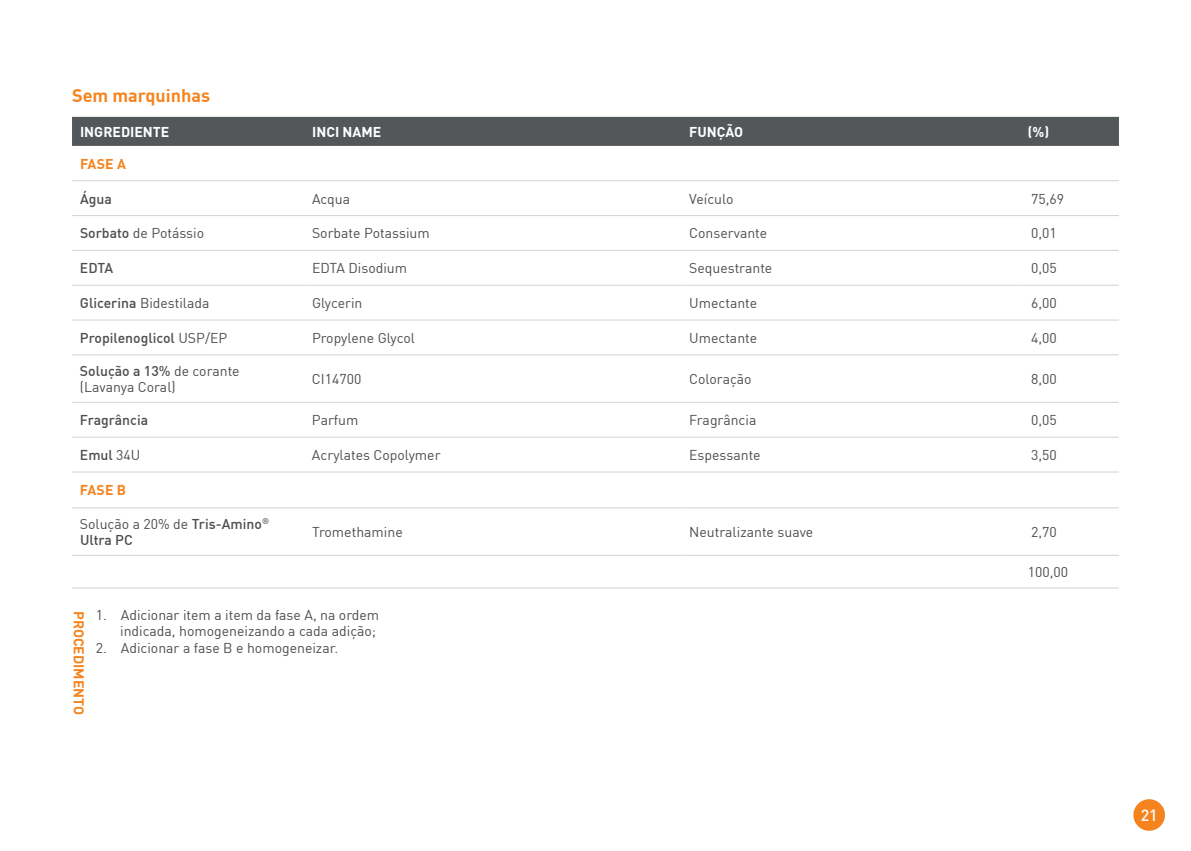
<style>
.page{position:relative;width:1191px;height:851px;background:#fff}
.page>*{position:absolute;margin:0;border:0;box-sizing:border-box;transform-origin:0 0}
.t1{font:700 18px "DIN Pro";color:#f5841f}
.t2{font:500 16px "DIN Pro";color:#fff}
.t3{font:14px/16.8px "DIN Pro";color:#4d4d4f}
.t4{font:500 14px/16.8px "DIN Pro";color:#4d4d4f}
.t5{font:700 14px "DIN Pro";color:#fff}
.t6{font:700 14px "DIN Pro";color:#f5841f}
.s1{font-weight:500}
.s2{font-weight:400}
</style>
<div class="page">
<div style="left:1133px;top:799px;width:32px;height:31px;background:#f5841f;border-radius:50%"></div>
<svg style="left:72px;top:116px;width:1047px;height:440px"></svg>
<div style="left:72px;top:117px;width:1047px;height:29px;background:#53575a"></div>
<hr style="left:303px;top:181px;width:2px;height:34px;background:#fff">
<hr style="left:303px;top:216px;width:2px;height:34px;background:#fff">
<hr style="left:303px;top:251px;width:2px;height:34px;background:#fff">
<hr style="left:303px;top:286px;width:2px;height:33px;background:#fff">
<hr style="left:303px;top:320px;width:2px;height:34px;background:#fff">
<hr style="left:303px;top:355px;width:2px;height:47px;background:#fff">
<hr style="left:303px;top:403px;width:2px;height:33px;background:#fff">
<hr style="left:303px;top:437px;width:2px;height:34px;background:#fff">
<hr style="left:303px;top:508px;width:2px;height:46px;background:#fff">
<hr style="left:680px;top:181px;width:2px;height:34px;background:#fff">
<hr style="left:680px;top:216px;width:2px;height:34px;background:#fff">
<hr style="left:680px;top:251px;width:2px;height:34px;background:#fff">
<hr style="left:680px;top:286px;width:2px;height:33px;background:#fff">
<hr style="left:680px;top:320px;width:2px;height:34px;background:#fff">
<hr style="left:680px;top:355px;width:2px;height:47px;background:#fff">
<hr style="left:680px;top:403px;width:2px;height:33px;background:#fff">
<hr style="left:680px;top:437px;width:2px;height:34px;background:#fff">
<hr style="left:680px;top:508px;width:2px;height:46px;background:#fff">
<hr style="left:1018px;top:181px;width:2px;height:34px;background:#fff">
<hr style="left:1018px;top:216px;width:2px;height:34px;background:#fff">
<hr style="left:1018px;top:251px;width:2px;height:34px;background:#fff">
<hr style="left:1018px;top:286px;width:2px;height:33px;background:#fff">
<hr style="left:1018px;top:320px;width:2px;height:34px;background:#fff">
<hr style="left:1018px;top:355px;width:2px;height:47px;background:#fff">
<hr style="left:1018px;top:403px;width:2px;height:33px;background:#fff">
<hr style="left:1018px;top:437px;width:2px;height:34px;background:#fff">
<hr style="left:1018px;top:508px;width:2px;height:46px;background:#fff">
<hr style="left:1018px;top:555px;width:2px;height:32px;background:#fff">
<hr style="left:72px;top:215px;width:232px;height:1px;background:#d1d3d4">
<hr style="left:304px;top:215px;width:377px;height:1px;background:#d1d3d4">
<hr style="left:681px;top:215px;width:338px;height:1px;background:#d1d3d4">
<hr style="left:1019px;top:215px;width:100px;height:1px;background:#d1d3d4">
<hr style="left:72px;top:250px;width:232px;height:1px;background:#d1d3d4">
<hr style="left:304px;top:250px;width:377px;height:1px;background:#d1d3d4">
<hr style="left:681px;top:250px;width:338px;height:1px;background:#d1d3d4">
<hr style="left:1019px;top:250px;width:100px;height:1px;background:#d1d3d4">
<hr style="left:72px;top:285px;width:232px;height:1px;background:#d1d3d4">
<hr style="left:304px;top:285px;width:377px;height:1px;background:#d1d3d4">
<hr style="left:681px;top:285px;width:338px;height:1px;background:#d1d3d4">
<hr style="left:1019px;top:285px;width:100px;height:1px;background:#d1d3d4">
<hr style="left:72px;top:319px;width:232px;height:1px;background:#d1d3d4">
<hr style="left:304px;top:319px;width:377px;height:1px;background:#d1d3d4">
<hr style="left:681px;top:319px;width:338px;height:1px;background:#d1d3d4">
<hr style="left:1019px;top:319px;width:100px;height:1px;background:#d1d3d4">
<hr style="left:72px;top:354px;width:232px;height:1px;background:#d1d3d4">
<hr style="left:304px;top:354px;width:377px;height:1px;background:#d1d3d4">
<hr style="left:681px;top:354px;width:338px;height:1px;background:#d1d3d4">
<hr style="left:1019px;top:354px;width:100px;height:1px;background:#d1d3d4">
<hr style="left:72px;top:402px;width:232px;height:1px;background:#d1d3d4">
<hr style="left:304px;top:402px;width:377px;height:1px;background:#d1d3d4">
<hr style="left:681px;top:402px;width:338px;height:1px;background:#d1d3d4">
<hr style="left:1019px;top:402px;width:100px;height:1px;background:#d1d3d4">
<hr style="left:72px;top:436px;width:232px;height:1px;background:#d1d3d4">
<hr style="left:304px;top:436px;width:377px;height:1px;background:#d1d3d4">
<hr style="left:681px;top:436px;width:338px;height:1px;background:#d1d3d4">
<hr style="left:1019px;top:436px;width:100px;height:1px;background:#d1d3d4">
<hr style="left:72px;top:180px;width:232px;height:1px;background:#d1d3d4">
<hr style="left:304px;top:180px;width:377px;height:1px;background:#d1d3d4">
<hr style="left:681px;top:180px;width:338px;height:1px;background:#d1d3d4">
<hr style="left:1019px;top:180px;width:100px;height:1px;background:#d1d3d4">
<hr style="left:72px;top:471px;width:232px;height:1px;background:#d1d3d4">
<hr style="left:304px;top:471px;width:377px;height:1px;background:#d1d3d4">
<hr style="left:681px;top:471px;width:338px;height:1px;background:#d1d3d4">
<hr style="left:1019px;top:471px;width:100px;height:1px;background:#d1d3d4">
<hr style="left:72px;top:507px;width:232px;height:1px;background:#d1d3d4">
<hr style="left:304px;top:507px;width:377px;height:1px;background:#d1d3d4">
<hr style="left:681px;top:507px;width:338px;height:1px;background:#d1d3d4">
<hr style="left:1019px;top:507px;width:100px;height:1px;background:#d1d3d4">
<hr style="left:72px;top:554px;width:232px;height:1px;background:#d1d3d4">
<hr style="left:304px;top:554px;width:377px;height:1px;background:#d1d3d4">
<hr style="left:681px;top:554px;width:338px;height:1px;background:#d1d3d4">
<hr style="left:1019px;top:554px;width:100px;height:1px;background:#d1d3d4">
<hr style="left:72px;top:587px;width:1047px;height:1px;background:#d1d3d4">
<p class="t1" style="left:72px;top:81px;width:140px">Sem marquinhas</p>
<p class="t5" style="left:80px;top:121px;width:91px">INGREDIENTE</p>
<p class="t5" style="left:312px;top:121px;width:71px">INCI NAME</p>
<p class="t5" style="left:689px;top:121px;width:55px">FUNÇÃO</p>
<p class="t5" style="left:1027px;top:121px;width:23px">(%)</p>
<p class="t6" style="left:80px;top:153px;width:47px">FASE A</p>
<p class="t4" style="left:80px;top:189px;width:33px">Água</p>
<p class="t3" style="left:312px;top:189px;width:40px">Acqua</p>
<p class="t3" style="left:689px;top:189px;width:46px">Veículo</p>
<p class="t3" style="left:1031px;top:189px;width:34px">75,69</p>
<p class="t3" style="left:80px;top:224px;width:126px"><span class="s1">Sorbato</span> de Potássio</p>
<p class="t3" style="left:312px;top:224px;width:119px">Sorbate Potassium</p>
<p class="t3" style="left:689px;top:224px;width:79px">Conservante</p>
<p class="t3" style="left:1031px;top:224px;width:27px">0,01</p>
<p class="t4" style="left:80px;top:259px;width:35px">EDTA</p>
<p class="t3" style="left:312px;top:259px;width:97px">EDTA Disodium</p>
<p class="t3" style="left:689px;top:259px;width:85px">Sequestrante</p>
<p class="t3" style="left:1031px;top:259px;width:27px">0,05</p>
<p class="t3" style="left:80px;top:293px;width:131px"><span class="s1">Glicerina</span> Bidestilada</p>
<p class="t3" style="left:312px;top:293px;width:52px">Glycerin</p>
<p class="t3" style="left:689px;top:293px;width:69px">Umectante</p>
<p class="t3" style="left:1031px;top:293px;width:27px">6,00</p>
<p class="t4" style="left:80px;top:328px;width:149px">Propilenoglicol <span class="s2">USP/EP</span></p>
<p class="t3" style="left:312px;top:328px;width:104px">Propylene Glycol</p>
<p class="t3" style="left:689px;top:328px;width:69px">Umectante</p>
<p class="t3" style="left:1031px;top:328px;width:27px">4,00</p>
<p class="t3" style="left:80px;top:361px;width:161px"><span class="s1">Solução a 13%</span> de corante (Lavanya Coral)</p>
<p class="t3" style="left:312px;top:369px;width:51px">CI14700</p>
<p class="t3" style="left:689px;top:369px;width:64px">Coloração</p>
<p class="t3" style="left:1031px;top:369px;width:27px">8,00</p>
<p class="t4" style="left:80px;top:410px;width:70px">Fragrância</p>
<p class="t3" style="left:312px;top:410px;width:48px">Parfum</p>
<p class="t3" style="left:689px;top:410px;width:69px">Fragrância</p>
<p class="t3" style="left:1031px;top:410px;width:27px">0,05</p>
<p class="t4" style="left:80px;top:445px;width:62px">Emul <span class="s2">34U</span></p>
<p class="t3" style="left:312px;top:445px;width:130px">Acrylates Copolymer</p>
<p class="t3" style="left:689px;top:445px;width:73px">Espessante</p>
<p class="t3" style="left:1031px;top:445px;width:27px">3,50</p>
<p class="t6" style="left:80px;top:479px;width:48px">FASE B</p>
<p class="t4" style="left:80px;top:514px;width:191px"><span class="s2">Solução a 20% de</span> Tris-Amino<sup>®<br></sup>Ultra PC</p>
<p class="t3" style="left:312px;top:522px;width:92px">Tromethamine</p>
<p class="t3" style="left:689px;top:522px;width:125px">Neutralizante suave</p>
<p class="t3" style="left:1031px;top:522px;width:27px">2,70</p>
<p class="t3" style="left:1027px;top:562px;width:42px">100,00</p>
<p class="t3" style="left:96px;top:605px;width:285px;text-align:right">1. Adicionar item a item da fase A, na ordem indicada, homogeneizando a cada adição;</p>
<p class="t3" style="left:96px;top:638px;width:244px">2. Adicionar a fase B e homogeneizar.</p>
<p class="t6" style="left:90px;top:610px;width:106px;rotate:90deg">PROCEDIMENTO</p>
<p class="t2" style="left:1140px;top:802px;width:19px">21</p>
</div>
